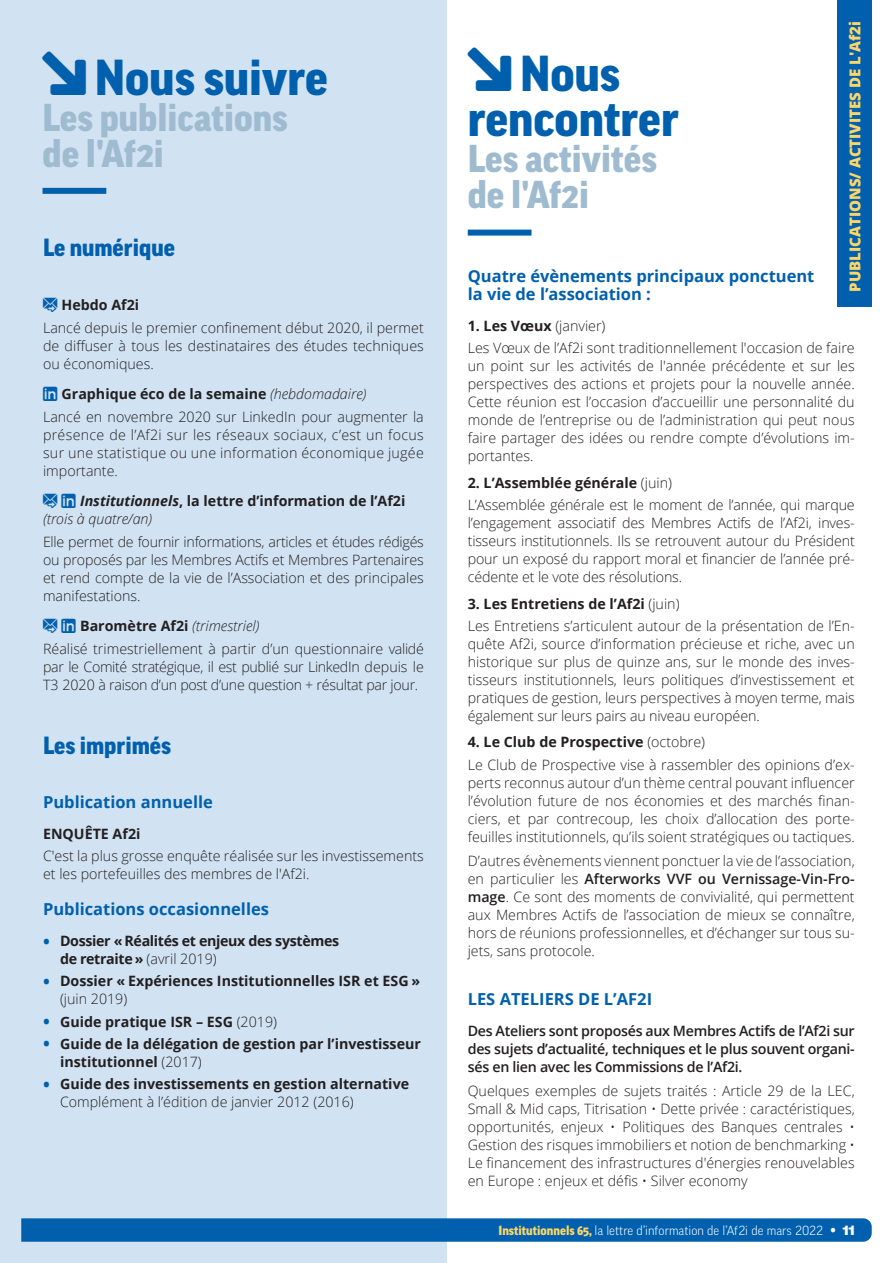
<style>
.page{position:relative;width:893px;height:1263px;background:#fff}
.page>*{position:absolute;margin:0;border:0;box-sizing:border-box;transform-origin:0 0}
.t1{font:900 48.75px/45px "Good LF";color:#0160ae;text-align:center}
.t2{font:900 37.5px/36px "Good OSF";color:#9fbbcf}
.t3{font:900 24px "Good LF";color:#0160ae}
.t4{font:700 16.5px/18px "Open Sans";color:#0160ae}
.t5{font:800 15px "Open Sans";color:#fed667}
.t6{font:300 14.25px/18px "Open Sans";color:#231f20;text-align:justify}
.t7{font:700 14.25px/18px "Open Sans";color:#231f20}
.t8{font:600 14.25px/18px "Open Sans";letter-spacing:-.02em;color:#231f20;text-align:justify}
.t9{font:300 14.25px/18px "Open Sans";letter-spacing:-.02em;color:#231f20}
.t10{font:700 14.25px/18px "Open Sans";letter-spacing:-.025em;color:#231f20}
.t11{font:300 12.75px "Good LF";color:#fff}
.s1{font-weight:700}
.s2{font-style:italic}
.s3{font-weight:300;font-style:italic}
.s4{font-size:18px;color:#0160ae}
.s5{font-weight:300}
.s6{font-weight:600}
.s7{font-family:"Good OSF";font-weight:900;color:#fed667}
.s8{font-family:"Good OSF";font-weight:900;font-size:15.75px}
</style>
<div class="page">
<div style="left:0;top:0;width:446px;height:1263px;background:#d1e3f2"></div>
<div style="left:838px;top:0;width:34px;height:306px;background:#0160ae"></div>
<svg style="left:21px;top:1218px;width:851px;height:24px;background:#0764b0"></svg>
<div style="left:468px;top:230px;width:63px;height:6px;background:#0160ae"></div>
<div style="left:43px;top:188px;width:63px;height:6px;background:#0160ae"></div>
<h1 class="t1" style="left:95px;top:55px;width:234px">Nous suivre</h1>
<h2 class="t2" style="left:43px;top:99px;width:247px">Les publications de l'Af2i</h2>
<h3 class="t3" style="left:43px;top:234px;width:133px">Le numérique</h3>
<p class="t7" style="left:62px;top:296px;width:79px">Hebdo Af2i</p>
<p class="t6" style="left:43px;top:318px;width:382px">Lancé depuis le premier confinement début 2020, il permet de diffuser à tous les destinataires des études techniques ou économiques.</p>
<p class="t6" style="left:43px;top:383px;width:382px;line-height:22.2px;text-indent:19px"><span class="s1">Graphique éco de la semaine</span> <span class="s2">(hebdomadaire)<br></span>Lancé en novembre 2020 sur LinkedIn pour augmenter la</p>
<p class="t6" style="left:43px;top:425px;width:382px">présence de l’Af2i sur les réseaux sociaux, c’est un focus sur une statistique ou une information économique jugée importante.</p>
<p class="t7" style="left:43px;top:492px;width:364px;text-indent:37px"><span class="s2">Institutionnels</span>, la lettre d’information de l’Af2i <span class="s3">(trois à quatre/an)</span></p>
<p class="t6" style="left:43px;top:532px;width:382px">Elle permet de fournir informations, articles et études rédigés ou proposés par les Membres Actifs et Membres Partenaires et rend compte de la vie de l’Association et des principales manifestations.</p>
<p class="t6" style="left:43px;top:615px;width:382px;line-height:22.2px;text-indent:37px"><span class="s1">Baromètre Af2i</span> <span class="s2">(trimestriel)<br></span>Réalisé trimestriellement à partir d’un questionnaire validé</p>
<p class="t9" style="left:43px;top:657px;width:382px">par le Comité stratégique, il est publié sur LinkedIn depuis le<br>T3 2020 à raison d’un post d’une question + résultat par jour.</p>
<h3 class="t3" style="left:43px;top:732px;width:130px">Les imprimés</h3>
<p class="t4" style="left:43px;top:793px;width:171px">Publication annuelle</p>
<p class="t7" style="left:43px;top:824px;width:99px">ENQUÊTE Af2i</p>
<p class="t6" style="left:43px;top:847px;width:382px">C'est la plus grosse enquête réalisée sur les investissements et les portefeuilles des membres de l'Af2i.</p>
<p class="t4" style="left:43px;top:900px;width:227px">Publications occasionnelles</p>
<p class="t10" style="left:60px;top:931px;width:281px;text-indent:-17px"><span class="s4">•</span> Dossier « Réalités et enjeux des systèmes de retraite » <span class="s5">(avril 2019)</span></p>
<p class="t7" style="left:60px;top:972px;width:362px;text-indent:-17px"><span class="s4">•</span> Dossier « Expériences Institutionnelles ISR et ESG » <span class="s5">(juin 2019)</span></p>
<p class="t7" style="left:43px;top:1012px;width:235px"><span class="s4">•</span> Guide pratique ISR – ESG <span class="s5">(2019)</span></p>
<p class="t7" style="left:60px;top:1034px;width:362px;text-indent:-17px"><span class="s4">•</span> Guide de la délégation de gestion par l’investisseur institutionnel <span class="s5">(2017)</span></p>
<p class="t7" style="left:60px;top:1074px;width:351px;text-indent:-17px"><span class="s4">•</span> Guide des investissements en gestion alternative<br><span class="s5">Complément à l’édition de janvier 2012 (2016)</span></p>
<p class="t5" style="left:844px;top:291px;width:272px;rotate:-90deg">PUBLICATIONS/ ACTIVITES DE L'Af2i</p>
<h1 class="t1" style="left:468px;top:51px;width:213px">Nous rencontrer</h1>
<h2 class="t2" style="left:468px;top:141px;width:191px">Les activités de l'Af2i</h2>
<p class="t4" style="left:468px;top:267px;width:348px">Quatre évènements principaux ponctuent la vie de l’association :</p>
<p class="t6" style="left:468px;top:314px;width:388px;line-height:22.2px"><span class="s1">1. Les Vœux</span> (janvier)<br>Les Vœux de l’Af2i sont traditionnellement l'occasion de faire</p>
<p class="t6" style="left:468px;top:357px;width:388px">un point sur les activités de l'année précédente et sur les perspectives des actions et projets pour la nouvelle année.<br>Cette réunion est l’occasion d’accueillir une personnalité du monde de l’entreprise ou de l’administration qui peut nous faire partager des idées ou rendre compte d’évolutions im&shy;portantes.</p>
<p class="t6" style="left:468px;top:471px;width:388px;line-height:22.2px"><span class="s1">2. L’Assemblée générale</span> (juin)<br>L’Assemblée générale est le moment de l’année, qui marque</p>
<p class="t6" style="left:468px;top:513px;width:389px">l’engagement associatif des Membres Actifs de l’Af2i, inves&shy;tisseurs institutionnels. Ils se retrouvent autour du Président pour un exposé du rapport moral et financier de l’année pré&shy;cédente et le vote des résolutions.</p>
<p class="t6" style="left:468px;top:592px;width:388px;line-height:22.2px"><span class="s1">3. Les Entretiens de l’Af2i</span> (juin)<br>Les Entretiens s’articulent autour de la présentation de l’En-</p>
<p class="t6" style="left:468px;top:634px;width:388px">quête Af2i, source d’information précieuse et riche, avec un historique sur plus de quinze ans, sur le monde des inves&shy;tisseurs institutionnels, leurs politiques d’investissement et pratiques de gestion, leurs perspectives à moyen terme, mais également sur leurs pairs au niveau européen.</p>
<p class="t6" style="left:468px;top:731px;width:388px;line-height:22.2px"><span class="s1">4. Le Club de Prospective</span> (octobre)<br>Le Club de Prospective vise à rassembler des opinions d’ex-</p>
<p class="t6" style="left:468px;top:773px;width:388px">perts reconnus autour d’un thème central pouvant influencer l’évolution future de nos économies et des marchés finan&shy;ciers, et par contrecoup, les choix d’allocation des porte&shy;feuilles institutionnels, qu’ils soient stratégiques ou tactiques.</p>
<p class="t6" style="left:468px;top:851px;width:388px">D’autres évènements viennent ponctuer la vie de l’association, en particulier les <span class="s6">Afterworks VVF ou Vernissage-Vin-Fro&shy;mage</span>. Ce sont des moments de convivialité, qui permettent aux Membres Actifs de l’association de mieux se connaître, hors de réunions professionnelles, et d’échanger sur tous su&shy;jets, sans protocole.</p>
<p class="t4" style="left:468px;top:989px;width:186px">LES ATELIERS DE L’AF2I</p>
<p class="t8" style="left:468px;top:1021px;width:388px">Des Ateliers sont proposés aux Membres Actifs de l’Af2i sur des sujets d’actualité, techniques et le plus souvent organi&shy;sés en lien avec les Commissions de l’Af2i.</p>
<p class="t6" style="left:468px;top:1081px;width:388px">Quelques exemples de sujets traités : Article 29 de la LEC, Small &amp; Mid caps, Titrisation • Dette privée : caractéristiques, opportunités, enjeux • Politiques des Banques centrales • Gestion des risques immobiliers et notion de benchmarking • Le financement des infrastructures d'énergies renouvelables en Europe : enjeux et défis • Silver economy</p>
<p class="t11" style="left:498px;top:1224px;width:358px"><span class="s7">Institutionnels 65,</span> la lettre d’information de l’Af2i de mars 2022 <span class="s8">• 11</span></p>
</div>
